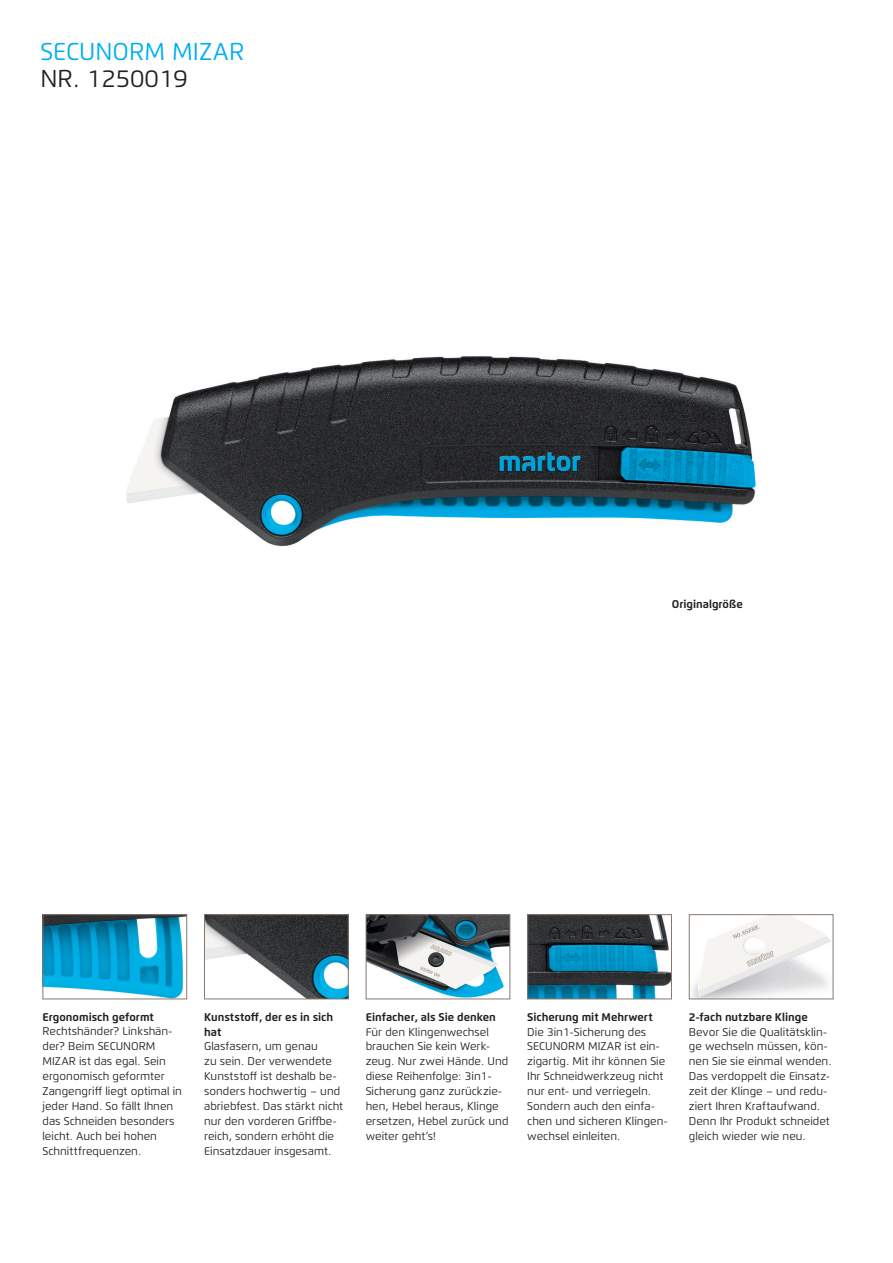
<style>
.page{position:relative;width:893px;height:1263px;background:#fff}
.page>*{position:absolute;margin:0;border:0;box-sizing:border-box;transform-origin:0 0}
.t1{font:24.3px "Flexo";color:#00aeef}
.t2{font:24.3px "Flexo";color:#231f20}
.t3{font:11.25px/14.9px "Flexo";color:#231f20}
.t4{font:700 11.25px/14.9px "Flexo";color:#231f20}
</style>
<div class="page">
<img style="left:126px;top:356px;width:630px;height:191px">
<img style="left:45px;top:916px;width:140px;height:81px">
<div style="left:43px;top:914px;width:144px;height:85px;border:1px solid #89786e"></div>
<img style="left:206px;top:916px;width:141px;height:81px">
<div style="left:204px;top:914px;width:145px;height:85px;border:1px solid #89786e"></div>
<img style="left:368px;top:916px;width:140px;height:81px">
<div style="left:366px;top:914px;width:144px;height:85px;border:1px solid #89786e"></div>
<img style="left:529px;top:916px;width:141px;height:81px">
<div style="left:527px;top:914px;width:145px;height:85px;border:1px solid #89786e"></div>
<img style="left:692px;top:916px;width:139px;height:81px">
<div style="left:689px;top:914px;width:144px;height:85px;border:1px solid #89786e"></div>
<h1 class="t1" style="left:40px;top:36px;width:205px">SECUNORM MIZAR</h1>
<h1 class="t2" style="left:40px;top:64px;width:149px">NR. 1250019</h1>
<p class="t4" style="left:672px;top:597px;width:72px">Originalgröße</p>
<p class="t4" style="left:43px;top:1009px;width:113px">Ergonomisch geformt</p>
<p class="t3" style="left:43px;top:1024px;width:141px">Rechtshänder? Linkshän&shy;der? Beim SECUNORM<br>MIZAR ist das egal. Sein ergonomisch geformter<br>Zangengriff liegt optimal in jeder Hand. So fällt Ihnen das Schneiden besonders leicht. Auch bei hohen<br>Schnittfrequenzen.</p>
<p class="t4" style="left:204px;top:1009px;width:131px">Kunststoff, der es in sich hat</p>
<p class="t3" style="left:204px;top:1039px;width:141px">Glasfasern, um genau<br>zu sein. Der verwendete<br>Kunststoff ist deshalb be&shy;sonders hochwertig – und abriebfest. Das stärkt nicht nur den vorderen Griffbe&shy;reich, sondern erhöht die<br>Einsatzdauer insgesamt.</p>
<p class="t4" style="left:366px;top:1009px;width:132px">Einfacher, als Sie denken</p>
<p class="t3" style="left:366px;top:1024px;width:144px">Für den Klingenwechsel brauchen Sie kein Werk&shy;zeug. Nur zwei Hände. Und diese Reihenfolge: 3in1-<br>Sicherung ganz zurückzie&shy;hen, Hebel heraus, Klinge ersetzen, Hebel zurück und weiter geht’s!</p>
<p class="t4" style="left:527px;top:1009px;width:127px">Sicherung mit Mehrwert</p>
<p class="t3" style="left:527px;top:1024px;width:142px">Die 3in1-Sicherung des<br>SECUNORM MIZAR ist ein&shy;zigartig. Mit ihr können Sie<br>Ihr Schneidwerkzeug nicht nur ent- und verriegeln.<br>Sondern auch den einfa&shy;chen und sicheren Klingen&shy;wechsel einleiten.</p>
<p class="t4" style="left:689px;top:1009px;width:121px">2-fach nutzbare Klinge</p>
<p class="t3" style="left:689px;top:1024px;width:144px">Bevor Sie die Qualitätsklin&shy;ge wechseln müssen, kön&shy;nen Sie sie einmal wenden.<br>Das verdoppelt die Einsatz&shy;zeit der Klinge – und redu&shy;ziert Ihren Kraftaufwand.<br>Denn Ihr Produkt schneidet gleich wieder wie neu.</p>
</div>
